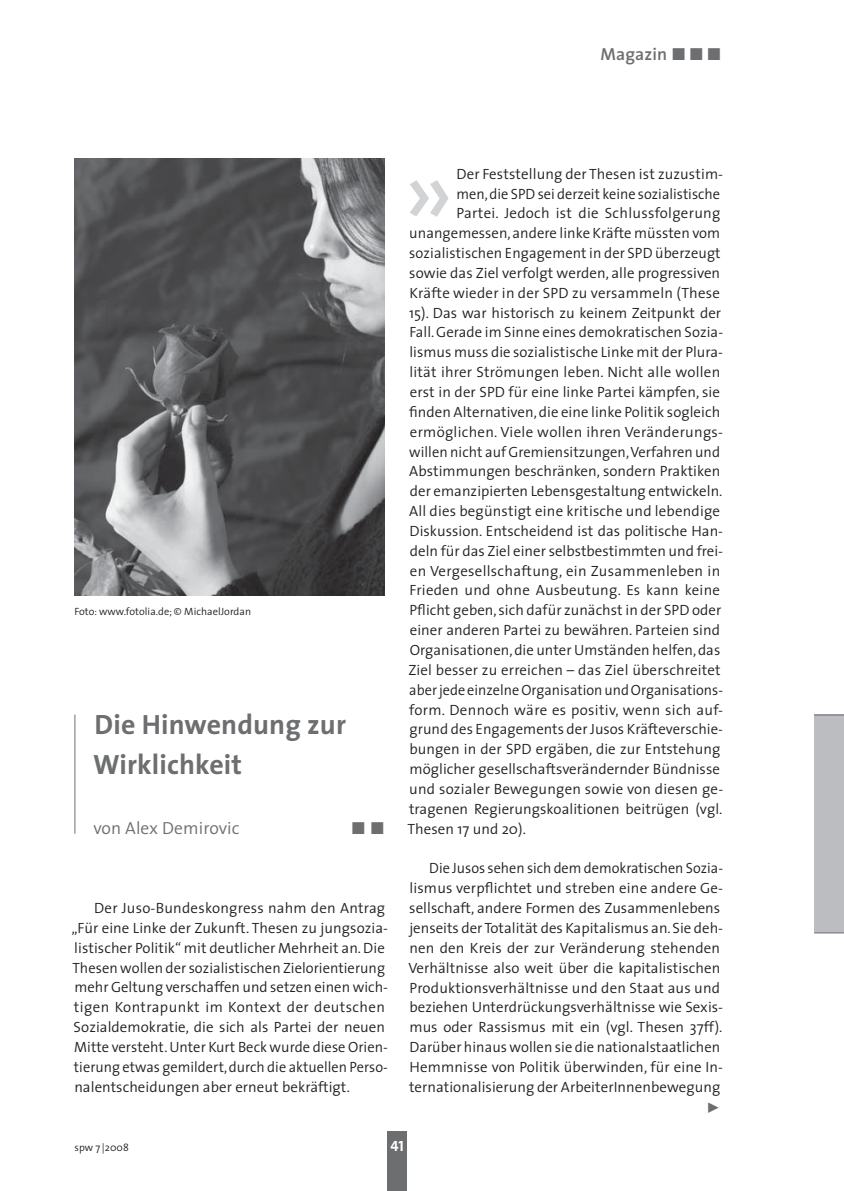
<style>
.page{position:relative;width:844px;height:1191px;background:#fff}
.page>*{position:absolute;margin:0;border:0;box-sizing:border-box;transform-origin:0 0}
.t1{font:101.5px "The Sans";color:#d1d3d4}
.t2{font:700 28px/39.7px "The Sans";letter-spacing:.005em;color:#6d6e70}
.t3{font:300 17.5px "The Sans";letter-spacing:.005em;color:#6d6e70}
.t4{font:600 17.5px "The Sans";letter-spacing:.005em;color:#6d6e70}
.t5{font:17.5px "The Sans Bold Expert";color:#6d6e70}
.t6{font:300 14.88px/19.8px "The Sans";letter-spacing:.005em;color:#231f20}
.t7{font:300 14.88px/19.8px "The Sans";letter-spacing:.005em;color:#231f20;scale:.96 1}
.t8{font:300 14.88px "The Sans";letter-spacing:.025em;color:#231f20}
.t9{font:14.88px "The Sans Bold Caps";color:#fff}
.t10{font:14.88px "The Sans Bold Expert";color:#6d6e70}
.t11{font:300 10.5px "The Sans";letter-spacing:.005em;color:#231f20}
.s1{font-family:"The Sans Bold Expert";font-weight:400}
</style>
<div class="page">
<div style="left:387px;top:1131px;width:20px;height:60px;background:#6d6e70"></div>
<div style="left:814px;top:714px;width:29px;height:219px;background:#bbbdc0"></div>
<svg style="left:814px;top:714px;width:29px;height:1px"></svg>
<svg style="left:814px;top:932px;width:29px;height:1px"></svg>
<img style="left:74px;top:159px;width:310px;height:436px">
<hr style="left:74px;top:714px;width:1px;height:119px;background:#6d6e70">
<p class="t4" style="left:600px;top:47px;width:122px">Magazin <span class="s1">óóó</span></p>
<p class="t11" style="left:74px;top:608px;width:178px">Foto: www.fotolia.de; © MichaelJordan</p>
<h2 class="t2" style="left:93px;top:708px;width:254px">Die Hinwendung zur<br>Wirklichkeit</h2>
<p class="t3" style="left:93px;top:821px;width:147px">von Alex Demirovic</p>
<p class="t5" style="left:350px;top:817px;width:36px">ó ó</p>
<p class="t6" style="left:71px;top:899px;width:318px;text-indent:23px">Der Juso-Bundeskongress nahm den Antrag „Für eine Linke der Zukunft. Thesen zu jungsozia&shy;listischer Politik“ mit deutlicher Mehrheit an. Die Thesen wollen der sozialistischen Zielorientierung mehr Geltung verschaffen und setzen einen wich&shy;tigen Kontrapunkt im Kontext der deutschen Sozialdemokratie, die sich als Partei der neuen Mitte versteht. Unter Kurt Beck wurde diese Orien&shy;tierung etwas gemildert, durch die aktuellen Perso&shy;nalentscheidungen aber erneut bekräftigt.</p>
<p class="t6" style="left:456px;top:165px;width:268px">Der Feststellung der Thesen ist zuzustim-</p>
<p class="t7" style="left:456px;top:185px;width:276px">men, die SPD sei derzeit keine sozialistische</p>
<p class="t6" style="left:456px;top:205px;width:265px">Partei. Jedoch ist die Schlussfolgerung</p>
<p class="t6" style="left:409px;top:225px;width:312px">unangemessen, andere linke Kräfte müssten vom</p>
<p class="t6" style="left:409px;top:245px;width:313px">sozialistischen Engagement in der SPD überzeugt</p>
<p class="t6" style="left:409px;top:264px;width:312px">sowie das Ziel verfolgt werden, alle progressiven</p>
<p class="t6" style="left:409px;top:284px;width:312px">Kräfte wieder in der SPD zu versammeln (These</p>
<p class="t6" style="left:409px;top:304px;width:313px">15). Das war historisch zu keinem Zeitpunkt der</p>
<p class="t6" style="left:409px;top:324px;width:315px">Fall. Gerade im Sinne eines demokratischen Sozia-</p>
<p class="t6" style="left:409px;top:344px;width:315px">lismus muss die sozialistische Linke mit der Plura-</p>
<p class="t6" style="left:409px;top:364px;width:312px">lität ihrer Strömungen leben. Nicht alle wollen</p>
<p class="t6" style="left:410px;top:383px;width:311px">erst in der SPD für eine linke Partei kämpfen, sie</p>
<p class="t6" style="left:409px;top:403px;width:312px">finden Alternativen, die eine linke Politik sogleich</p>
<p class="t6" style="left:410px;top:423px;width:315px">ermöglichen. Viele wollen ihren Veränderungs-</p>
<p class="t6" style="left:409px;top:443px;width:312px">willen nicht auf Gremiensitzungen, Verfahren und</p>
<p class="t6" style="left:409px;top:463px;width:312px">Abstimmungen beschränken, sondern Praktiken</p>
<p class="t6" style="left:410px;top:483px;width:314px">der emanzipierten Lebensgestaltung entwickeln.</p>
<p class="t6" style="left:409px;top:503px;width:312px">All dies begünstigt eine kritische und lebendige</p>
<p class="t6" style="left:409px;top:522px;width:315px">Diskussion. Entscheidend ist das politische Han-</p>
<p class="t6" style="left:410px;top:542px;width:315px">deln für das Ziel einer selbstbestimmten und frei-</p>
<p class="t6" style="left:410px;top:562px;width:312px">en Vergesellschaftung, ein Zusammenleben in</p>
<p class="t6" style="left:409px;top:582px;width:312px">Frieden und ohne Ausbeutung. Es kann keine</p>
<p class="t6" style="left:409px;top:602px;width:313px">Pflicht geben, sich dafür zunächst in der SPD oder</p>
<p class="t6" style="left:410px;top:622px;width:311px">einer anderen Partei zu bewähren. Parteien sind</p>
<p class="t6" style="left:409px;top:641px;width:312px">Organisationen, die unter Umständen helfen, das</p>
<p class="t6" style="left:408px;top:661px;width:313px">Ziel besser zu erreichen – das Ziel überschreitet</p>
<p class="t7" style="left:409px;top:681px;width:328px">aber jede einzelne Organisation und Organisations-</p>
<p class="t8" style="left:409px;top:704px;width:315px">form. Dennoch wäre es positiv, wenn sich auf-</p>
<p class="t6" style="left:409px;top:721px;width:315px">grund des Engagements der Jusos Kräfteverschie-</p>
<p class="t6" style="left:409px;top:741px;width:312px">bungen in der SPD ergäben, die zur Entstehung</p>
<p class="t6" style="left:409px;top:760px;width:312px">möglicher gesellschaftsverändernder Bündnisse</p>
<p class="t6" style="left:409px;top:780px;width:315px">und sozialer Bewegungen sowie von diesen ge-</p>
<p class="t6" style="left:409px;top:800px;width:315px">tragenen Regierungskoalitionen beitrügen (vgl.</p>
<p class="t6" style="left:407px;top:820px;width:120px">Thesen 17 und 20).</p>
<p class="t7" style="left:408px;top:860px;width:329px;text-indent:21px">Die Jusos sehen sich dem demokratischen Sozia&shy;lismus verpflichtet und streben eine andere Ge&shy;sellschaft, andere Formen des Zusammenlebens jenseits der Totalität des Kapitalismus an. Sie deh&shy;nen den Kreis der zur Veränderung stehenden Verhältnisse also weit über die kapitalistischen Produktionsverhältnisse und den Staat aus und beziehen Unterdrückungsverhältnisse wie Sexis&shy;mus oder Rassismus mit ein (vgl. Thesen 37ff).<br>Darüber hinaus wollen sie die nationalstaatlichen Hemmnisse von Politik überwinden, für eine In&shy;ternationalisierung der ArbeiterInnenbewegung</p>
<h1 class="t1" style="left:402px;top:151px;width:53px">»</h1>
<p class="t10" style="left:705px;top:1097px;width:16px">˘</p>
<p class="t11" style="left:74px;top:1144px;width:56px">spw 7 |2008</p>
<p class="t9" style="left:390px;top:1137px;width:15px">41</p>
</div>
